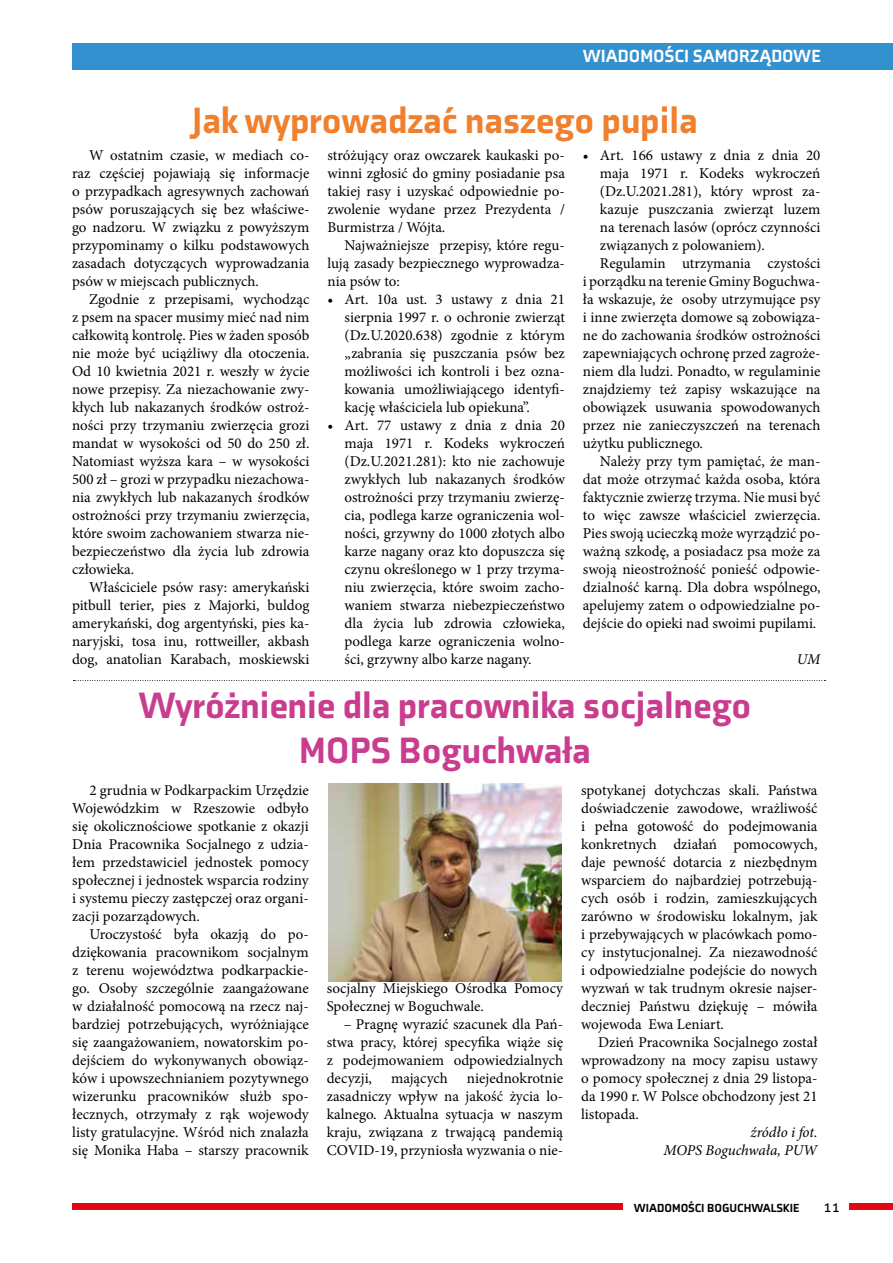
<style>
.page{position:relative;width:893px;height:1263px;background:#fff}
.page>*{position:absolute;margin:0;border:0;box-sizing:border-box;transform-origin:0 0}
.t1{font:900 37.5px/45px "Axia";color:#c93c8e;text-align:center}
.t2{font:900 37.5px "Axia";color:#f0802d}
.t3{font:900 18px "Axia";color:#fff}
.t4{font:15px/18px "Minion Pro";color:#000;text-align:justify}
.t5{font:italic 15px/18px "Minion Pro";color:#000;text-align:right}
.t6{font:13.5px "Aller";color:#000}
.t7{font:900 12px "Axia";color:#000}
</style>
<div class="page">
<div style="left:72px;top:1204px;width:551px;height:6px;background:#e30613"></div>
<div style="left:850px;top:1204px;width:43px;height:6px;background:#e30613"></div>
<div style="left:72px;top:43px;width:821px;height:27px;background:#3491d0"></div>
<svg style="left:73px;top:680px;width:752px;height:1px"></svg>
<img style="left:329px;top:784px;width:232px;height:197px">
<p class="t3" style="left:583px;top:45px;width:239px">WIADOMOŚCI SAMORZĄDOWE</p>
<h1 class="t2" style="left:192px;top:97px;width:507px">Jak wyprowadzać naszego pupila</h1>
<p class="t4" style="left:72px;top:146px;width:239px;text-indent:17px">W ostatnim czasie, w mediach co&shy;raz częściej pojawiają się informacje o przypadkach agresywnych zachowań psów poruszających się bez właściwe&shy;go nadzoru. W związku z powyższym przypominamy o kilku podstawowych zasadach dotyczących wyprowadzania psów w miejscach publicznych.</p>
<p class="t4" style="left:72px;top:290px;width:239px;text-indent:17px">Zgodnie z przepisami, wychodząc z psem na spacer musimy mieć nad nim całkowitą kontrolę. Pies w żaden sposób nie może być uciążliwy dla otoczenia.<br>Od 10 kwietnia 2021 r. weszły w życie nowe przepisy. Za niezachowanie zwy&shy;kłych lub nakazanych środków ostroż&shy;ności przy trzymaniu zwierzęcia grozi mandat w wysokości od 50 do 250 zł.<br>Natomiast wyższa kara – w wysokości 500 zł – grozi w przypadku niezachowa&shy;nia zwykłych lub nakazanych środków ostrożności przy trzymaniu zwierzęcia, które swoim zachowaniem stwarza nie&shy;bezpieczeństwo dla życia lub zdrowia człowieka.</p>
<p class="t4" style="left:72px;top:578px;width:239px;text-indent:17px">Właściciele psów rasy: amerykański pitbull terier, pies z Majorki, buldog amerykański, dog argentyński, pies ka&shy;naryjski, tosa inu, rottweiller, akbash dog, anatolian Karabach, moskiewski</p>
<p class="t4" style="left:327px;top:146px;width:239px">stróżujący oraz owczarek kaukaski po&shy;winni zgłosić do gminy posiadanie psa takiej rasy i uzyskać odpowiednie po&shy;zwolenie wydane przez Prezydenta / Burmistrza / Wójta.</p>
<p class="t4" style="left:327px;top:236px;width:239px;text-indent:17px">Najważniejsze przepisy, które regu&shy;lują zasady bezpiecznego wyprowadza&shy;nia psów to:</p>
<p class="t4" style="left:344px;top:290px;width:222px;text-indent:-17px">• Art. 10a ust. 3 ustawy z dnia 21 sierpnia 1997 r. o ochronie zwierząt (Dz.U.2020.638) zgodnie z którym „zabrania się puszczania psów bez możliwości ich kontroli i bez ozna&shy;kowania umożliwiającego identyfi&shy;kację właściciela lub opiekuna”.</p>
<p class="t4" style="left:344px;top:416px;width:222px;text-indent:-17px">• Art. 77 ustawy z dnia z dnia 20 maja 1971 r. Kodeks wykroczeń (Dz.U.2021.281): kto nie zachowuje zwykłych lub nakazanych środków ostrożności przy trzymaniu zwierzę&shy;cia, podlega karze ograniczenia wol&shy;ności, grzywny do 1000 złotych albo karze nagany oraz kto dopuszcza się czynu określonego w 1 przy trzyma&shy;niu zwierzęcia, które swoim zacho&shy;waniem stwarza niebezpieczeństwo dla życia lub zdrowia człowieka, podlega karze ograniczenia wolno&shy;ści, grzywny albo karze nagany.</p>
<p class="t4" style="left:583px;top:146px;width:239px">• Art. 166 ustawy z dnia z dnia 20</p>
<p class="t4" style="left:600px;top:164px;width:222px">maja 1971 r. Kodeks wykroczeń</p>
<p class="t4" style="left:600px;top:182px;width:222px">(Dz.U.2021.281), który wprost za-</p>
<p class="t4" style="left:600px;top:200px;width:222px">kazuje puszczania zwierząt luzem</p>
<p class="t4" style="left:600px;top:218px;width:222px">na terenach lasów (oprócz czynności</p>
<p class="t4" style="left:600px;top:236px;width:166px">związanych z polowaniem).</p>
<p class="t4" style="left:600px;top:254px;width:222px">Regulamin utrzymania czystości</p>
<p class="t4" style="left:583px;top:272px;width:239px">i porządku na terenie Gminy Boguchwa-</p>
<p class="t4" style="left:583px;top:290px;width:239px">ła wskazuje, że osoby utrzymujące psy</p>
<p class="t4" style="left:583px;top:308px;width:239px">i inne zwierzęta domowe są zobowiąza-</p>
<p class="t4" style="left:583px;top:326px;width:239px">ne do zachowania środków ostrożności</p>
<p class="t4" style="left:583px;top:344px;width:239px">zapewniających ochronę przed zagroże-</p>
<p class="t4" style="left:583px;top:362px;width:239px">niem dla ludzi. Ponadto, w regulaminie</p>
<p class="t4" style="left:583px;top:380px;width:239px">znajdziemy też zapisy wskazujące na</p>
<p class="t4" style="left:583px;top:398px;width:239px">obowiązek usuwania spowodowanych</p>
<p class="t4" style="left:583px;top:416px;width:239px">przez nie zanieczyszczeń na terenach</p>
<p class="t4" style="left:583px;top:434px;width:122px">użytku publicznego.</p>
<p class="t4" style="left:600px;top:452px;width:222px">Należy przy tym pamiętać, że man-</p>
<p class="t4" style="left:583px;top:470px;width:239px">dat może otrzymać każda osoba, która</p>
<p class="t4" style="left:583px;top:488px;width:239px">faktycznie zwierzę trzyma. Nie musi być</p>
<p class="t4" style="left:583px;top:506px;width:239px">to więc zawsze właściciel zwierzęcia.</p>
<p class="t4" style="left:583px;top:524px;width:239px">Pies swoją ucieczką może wyrządzić po-</p>
<p class="t4" style="left:583px;top:542px;width:239px">ważną szkodę, a posiadacz psa może za</p>
<p class="t4" style="left:583px;top:560px;width:239px">swoją nieostrożność ponieść odpowie-</p>
<p class="t4" style="left:583px;top:578px;width:239px">dzialność karną. Dla dobra wspólnego,</p>
<p class="t4" style="left:583px;top:596px;width:239px">apelujemy zatem o odpowiedzialne po-</p>
<p class="t4" style="left:583px;top:614px;width:235px">dejście do opieki nad swoimi pupilami.</p>
<p class="t5" style="left:797px;top:650px;width:25px">UM</p>
<h1 class="t1" style="left:138px;top:682px;width:614px">Wyróżnienie dla pracownika socjalnego<br>MOPS Boguchwała</h1>
<p class="t4" style="left:72px;top:781px;width:238px;text-indent:17px">2 grudnia w Podkarpackim Urzędzie Wojewódzkim w Rzeszowie odbyło się okolicznościowe spotkanie z okazji Dnia Pracownika Socjalnego z udzia&shy;łem przedstawiciel jednostek pomocy społecznej i jednostek wsparcia rodziny i systemu pieczy zastępczej oraz organi&shy;zacji pozarządowych.</p>
<p class="t4" style="left:72px;top:925px;width:238px;text-indent:17px">Uroczystość była okazją do po&shy;dziękowania pracownikom socjalnym z terenu województwa podkarpackie&shy;go. Osoby szczególnie zaangażowane w działalność pomocową na rzecz naj&shy;bardziej potrzebujących, wyróżniające się zaangażowaniem, nowatorskim po&shy;dejściem do wykonywanych obowiąz&shy;ków i upowszechnianiem pozytywnego wizerunku pracowników służb spo&shy;łecznych, otrzymały z rąk wojewody listy gratulacyjne. Wśród nich znalazła się Monika Haba – starszy pracownik</p>
<p class="t4" style="left:581px;top:781px;width:238px">spotykanej dotychczas skali. Państwa doświadczenie zawodowe, wrażliwość i pełna gotowość do podejmowania konkretnych działań pomocowych, daje pewność dotarcia z niezbędnym wsparciem do najbardziej potrzebują&shy;cych osób i rodzin, zamieszkujących zarówno w środowisku lokalnym, jak i przebywających w placówkach pomo&shy;cy instytucjonalnej. Za niezawodność i odpowiedzialne podejście do nowych wyzwań w tak trudnym okresie najser&shy;deczniej Państwu dziękuję – mówiła wojewoda Ewa Leniart.</p>
<p class="t4" style="left:581px;top:1033px;width:238px;text-indent:17px">Dzień Pracownika Socjalnego został wprowadzony na mocy zapisu ustawy o pomocy społecznej z dnia 29 listopa&shy;da 1990 r. W Polsce obchodzony jest 21 listopada.</p>
<p class="t5" style="left:663px;top:1123px;width:156px">źródło i fot.<br>MOPS Boguchwała, PUW</p>
<p class="t4" style="left:327px;top:979px;width:238px">socjalny Miejskiego Ośrodka Pomocy<br>Społecznej w Boguchwale.</p>
<p class="t4" style="left:327px;top:1015px;width:238px;text-indent:17px">– Pragnę wyrazić szacunek dla Pań&shy;stwa pracy, której specyfika wiąże się z podejmowaniem odpowiedzialnych decyzji,</p>
<p class="t4" style="left:327px;top:1069px;width:238px;text-indent:140px">niejednokrotnie zasadniczy wpływ na jakość życia lo&shy;kalnego. Aktualna sytuacja w naszym kraju, związana z trwającą pandemią COVID-19, przyniosła wyzwania o nie-</p>
<p class="t4" style="left:391px;top:1069px;width:58px">mających</p>
<p class="t7" style="left:634px;top:1200px;width:167px">WIADOMOŚCI BOGUCHWALSKIE</p>
<p class="t6" style="left:823px;top:1199px;width:18px">11</p>
</div>
